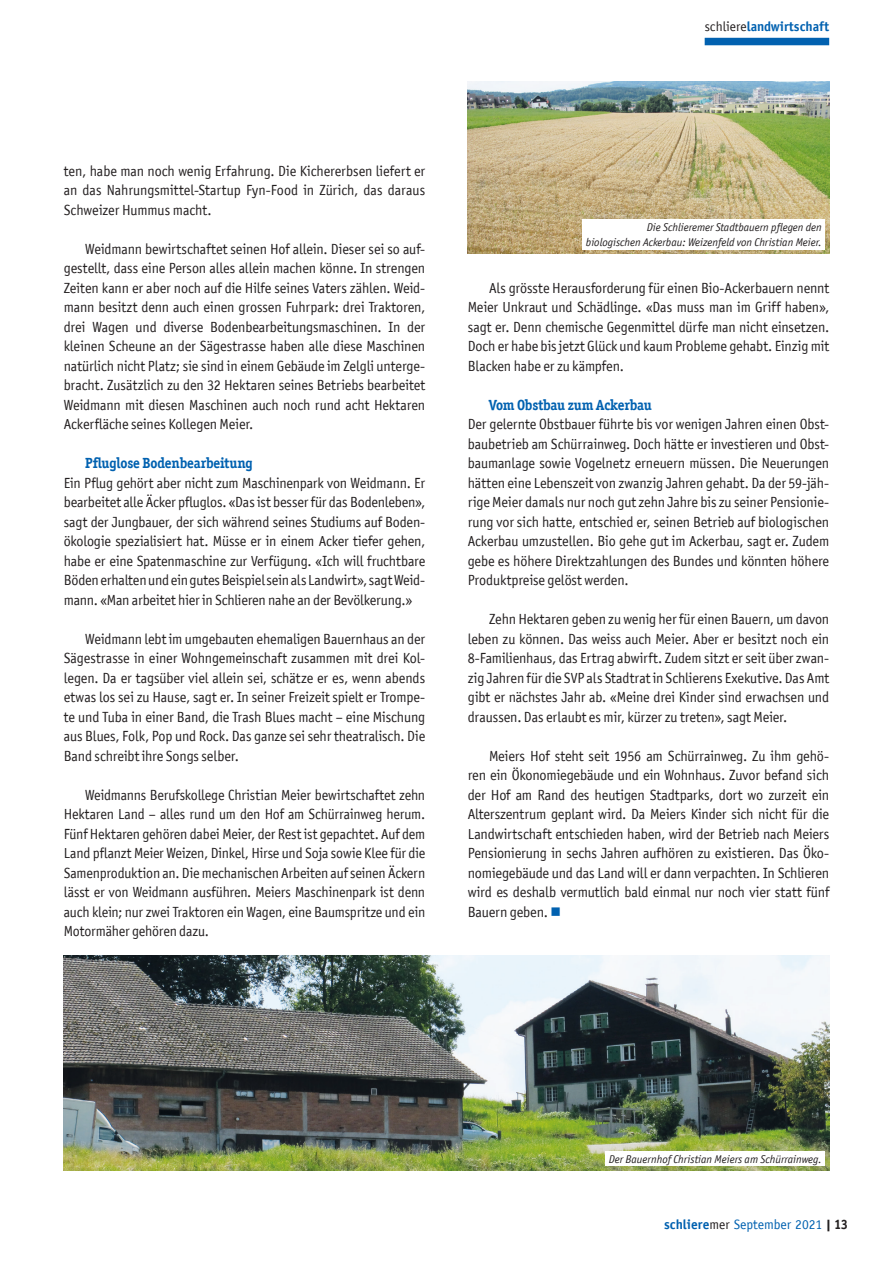
<style>
.page{position:relative;width:893px;height:1263px;background:#fff}
.page>*{position:absolute;margin:0;border:0;box-sizing:border-box;transform-origin:0 0}
.Lauftext_nach_Untert{font:14.7px/19.5px "Officina San ITC";letter-spacing:-.005em;color:#231f20;text-align:justify;scale:.96 1}
.Lauftext{font:14.7px/19.5px "Officina San ITC";letter-spacing:-.01em;color:#231f20;text-align:justify;scale:.96 1}
.Lauftext_nach_Untert-2{font:14.7px/19.5px "Officina San ITC";letter-spacing:-.005em;color:#231f20;text-align:justify}
.Lauftext_nach_Untert-3{font:14.7px/19.5px "Officina San ITC";letter-spacing:-.005em;color:#231f20;text-align:justify;scale:.95 1}
.Untertitel{font:700 14.7px "Officina Ser ITC";letter-spacing:-.01em;color:#0161b0;scale:.96 1}
.t1{font:13.5px "Officina San ITC";color:#0161b0}
.Thema_links{font:700 13.5px "Officina Sans LT";color:#0161b0}
.Bildlegenden_rechts{font:italic 11.25px "Officina San ITC";color:#231f20}
.s1{font-weight:400;color:#231f20}
.s2{color:#0161b0}
.s3{font-family:"Officina Sans LT";font-weight:700}
.s4{font-family:"Officina Sans LT";color:#231f20}
.s5{font-family:"Officina Sans LT"}
.s6{font-family:"Officina Ser ITC";font-weight:700;color:#231f20}
</style>
<div class="page">
<div style="left:705px;top:38px;width:124px;height:7px;background:#0161b0"></div>
<img style="left:64px;top:956px;width:765px;height:214px">
<img style="left:468px;top:81px;width:361px;height:173px">
<div style="left:582px;top:219px;width:243px;height:30px;background:#fff"></div>
<div style="left:605px;top:1152px;width:220px;height:14px;background:#fff"></div>
<p class="Thema_links" style="left:705px;top:18px;width:126px"><span class="s1">schliere</span>landwirtschaft</p>
<p class="Lauftext_nach_Untert" style="left:64px;top:161px;width:378px">ten, habe man noch wenig Erfahrung. Die Kichererbsen liefert er an das Nahrungsmittel-Startup Fyn-Food in Zürich, das daraus Schweizer Hummus macht.</p>
<p class="Lauftext_nach_Untert" style="left:64px;top:239px;width:378px;text-indent:21px">Weidmann bewirtschaftet seinen Hof allein. Dieser sei so auf&shy;gestellt, dass eine Person alles allein machen könne. In strengen Zeiten kann er aber noch auf die Hilfe seines Vaters zählen. Weid&shy;mann besitzt denn auch einen grossen Fuhrpark: drei Traktoren, drei Wagen und diverse Bodenbearbeitungsmaschinen. In der kleinen Scheune an der Sägestrasse haben alle diese Maschinen natürlich nicht Platz; sie sind in einem Gebäude im Zelgli unterge&shy;bracht. Zusätzlich zu den 32 Hektaren seines Betriebs bearbeitet Weidmann mit diesen Maschinen auch noch rund acht Hektaren Ackerfläche seines Kollegen Meier.</p>
<p class="Untertitel" style="left:85px;top:454px;width:176px">Pfluglose Bodenbearbeitung</p>
<p class="Lauftext" style="left:64px;top:473px;width:378px">Ein Pflug gehört aber nicht zum Maschinenpark von Weidmann. Er bearbeitet alle Äcker pfluglos. «Das ist besser für das Bodenleben», sagt der Jungbauer, der sich während seines Studiums auf Boden&shy;ökologie spezialisiert hat. Müsse er in einem Acker tiefer gehen, habe er eine Spatenmaschine zur Verfügung. «Ich will fruchtbare Böden erhalten und ein gutes Beispiel sein als Landwirt», sagt Weid&shy;mann. «Man arbeitet hier in Schlieren nahe an der Bevölkerung.»</p>
<p class="Lauftext_nach_Untert" style="left:64px;top:629px;width:378px;text-indent:21px">Weidmann lebt im umgebauten ehemaligen Bauernhaus an der Sägestrasse in einer Wohngemeinschaft zusammen mit drei Kol&shy;legen. Da er tagsüber viel allein sei, schätze er es, wenn abends etwas los sei zu Hause, sagt er. In seiner Freizeit spielt er Trompe&shy;te und Tuba in einer Band, die Trash Blues macht – eine Mischung aus Blues, Folk, Pop und Rock. Das ganze sei sehr theatralisch. Die Band schreibt ihre Songs selber.</p>
<p class="Lauftext_nach_Untert-3" style="left:64px;top:785px;width:382px;text-indent:21px">Weidmanns Berufskollege Christian Meier bewirtschaftet zehn Hektaren Land – alles rund um den Hof am Schürrainweg herum.<br>Fünf Hektaren gehören dabei Meier, der Rest ist gepachtet. Auf dem Land pflanzt Meier Weizen, Dinkel, Hirse und Soja sowie Klee für die Samenproduktion an. Die mechanischen Arbeiten auf seinen Äckern lässt er von Weidmann ausführen. Meiers Maschinenpark ist denn auch klein; nur zwei Traktoren ein Wagen, eine Baumspritze und ein Motormäher gehören dazu.</p>
<p class="Bildlegenden_rechts" style="left:647px;top:221px;width:177px">Die Schlieremer Stadtbauern pflegen den</p>
<p class="Bildlegenden_rechts" style="left:586px;top:236px;width:237px">biologischen Ackerbau: Weizenfeld von Christian Meier.</p>
<p class="Lauftext_nach_Untert" style="left:468px;top:278px;width:378px;text-indent:21px">Als grösste Herausforderung für einen Bio-Ackerbauern nennt Meier Unkraut und Schädlinge. «Das muss man im Griff haben», sagt er. Denn chemische Gegenmittel dürfe man nicht einsetzen.<br>Doch er habe bis jetzt Glück und kaum Probleme gehabt. Einzig mit Blacken habe er zu kämpfen.</p>
<p class="Untertitel" style="left:489px;top:395px;width:171px">Vom Obstbau zum Ackerbau</p>
<p class="Lauftext" style="left:468px;top:414px;width:378px">Der gelernte Obstbauer führte bis vor wenigen Jahren einen Obst&shy;baubetrieb am Schürrainweg. Doch hätte er investieren und Obst&shy;baumanlage sowie Vogelnetz erneuern müssen. Die Neuerungen hätten eine Lebenszeit von zwanzig Jahren gehabt. Da der 59-jäh&shy;rige Meier damals nur noch gut zehn Jahre bis zu seiner Pensionie&shy;rung vor sich hatte, entschied er, seinen Betrieb auf biologischen Ackerbau umzustellen. Bio gehe gut im Ackerbau, sagt er. Zudem gebe es höhere Direktzahlungen des Bundes und könnten höhere Produktpreise gelöst werden.</p>
<p class="Lauftext_nach_Untert" style="left:468px;top:609px;width:378px;text-indent:21px">Zehn Hektaren geben zu wenig her für einen Bauern, um davon leben zu können. Das weiss auch Meier. Aber er besitzt noch ein 8-Familienhaus, das Ertrag abwirft. Zudem sitzt er seit über zwan&shy;zig Jahren für die SVP als Stadtrat in Schlierens Exekutive. Das Amt gibt er nächstes Jahr ab. «Meine drei Kinder sind erwachsen und draussen. Das erlaubt es mir, kürzer zu treten», sagt Meier.</p>
<p class="Lauftext_nach_Untert-2" style="left:468px;top:746px;width:363px;text-indent:21px">Meiers Hof steht seit 1956 am Schürrainweg. Zu ihm gehö&shy;ren ein Ökonomiegebäude und ein Wohnhaus. Zuvor befand sich der Hof am Rand des heutigen Stadtparks, dort wo zurzeit ein Alterszentrum geplant wird. Da Meiers Kinder sich nicht für die Landwirtschaft entschieden haben, wird der Betrieb nach Meiers Pensionierung in sechs Jahren aufhören zu existieren. Das Öko&shy;nomiegebäude und das Land will er dann verpachten. In Schlieren wird es deshalb vermutlich bald einmal nur noch vier statt fünf Bauern geben. <span class="s2">■</span></p>
<p class="Bildlegenden_rechts" style="left:609px;top:1153px;width:215px">Der Bauernhof Christian Meiers am Schürrainweg.</p>
<p class="t1" style="left:664px;top:1217px;width:185px"><span class="s3">schliere</span><span class="s4">mer</span> September <span class="s5">2021</span> <span class="s6">| 13</span></p>
</div>
